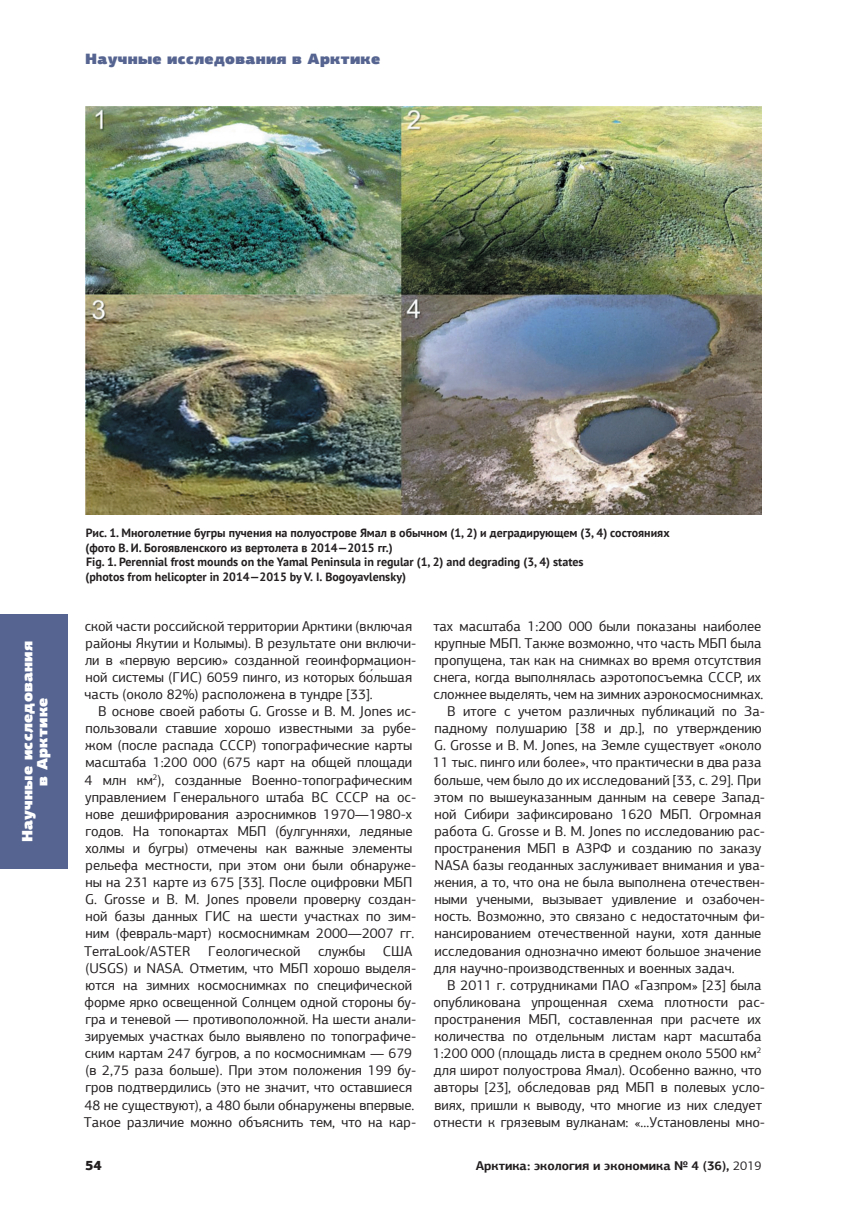
<style>
.page{position:relative;width:868px;height:1208px;background:#fff}
.page>*{position:absolute;margin:0;border:0;box-sizing:border-box;transform-origin:0 0}
.t1{font:900 15px "PF Agora Sans Pro";letter-spacing:.02em;color:#556490}
.t2{font:900 15px/15px "PF Agora Sans Pro";letter-spacing:.02em;color:#fff;text-align:center}
.base_text_agora{font:14.25px/17.1px "PF Agora Sans Pro";letter-spacing:-.005em;color:#231f20}
.base_text_agora-2{font:14.25px "Times New Roman";color:#231f20}
.t3{font:900 13.5px "PF Agora Sans Pro";color:#231f20}
.t4{font:700 12.75px "PF Agora Sans Pro";color:#231f20}
.pic_name{font:700 12px/14.4px "PT Sans";color:#231f20}
.s1{font-weight:400}
</style>
<div class="page">
<div style="left:0;top:614px;width:68px;height:254px;background:#556490"></div>
<img style="left:85px;top:106px;width:676px;height:408px">
<p class="t1" style="left:85px;top:48px;width:297px">Научные исследования в Арктике</p>
<p class="t2" style="left:20px;top:842px;width:203px;rotate:-90deg">Научные исследования в Арктике</p>
<p class="pic_name" style="left:86px;top:526px;width:585px">Рис. 1. Многолетние бугры пучения на полуострове Ямал в обычном (1, 2) и деградирующем (3, 4) состояниях (фото В. И. Богоявленского из вертолета в 2014—2015 гг.)</p>
<p class="pic_name" style="left:86px;top:554px;width:499px">Fig. 1. Perennial frost mounds on the Yamal Peninsula in regular (1, 2) and degrading (3, 4) states (photos from helicopter in 2014—2015 by V. I. Bogoyavlensky)</p>
<p class="base_text_agora" style="left:85px;top:617px;width:333px">ской части российской территории Арктики (включая районы Якутии и Колымы). В результате они включи&shy;ли в «первую версию» созданной геоинформацион&shy;ной системы (ГИС) 6059 пинго, из которых большая</p>
<p class="base_text_agora-2" style="left:373px;top:667px;width:4px">́</p>
<p class="base_text_agora" style="left:85px;top:685px;width:289px">часть (около 82%) расположена в тундре [33].</p>
<p class="base_text_agora" style="left:84px;top:702px;width:334px;text-indent:14px">В основе своей работы G. Grosse и B. M. Jones ис&shy;пользовали ставшие хорошо известными за рубе&shy;жом (после распада СССР) топографические карты масштаба 1:200 000 (675 карт на общей площади 4 млн км<sup>2</sup>), созданные Военно-топографическим управлением Генерального штаба ВС СССР на ос&shy;нове дешифрирования аэроснимков 1970—1980-х годов. На топокартах МБП (булгунняхи, ледяные холмы и бугры) отмечены как важные элементы рельефа местности, при этом они были обнаруже&shy;ны на 231 карте из 675 [33]. После оцифровки МБП G. Grosse и B. M. Jones провели проверку создан&shy;ной базы данных ГИС на шести участках по зим&shy;ним (февраль-март) космоснимкам 2000—2007 гг.<br>TerraLook/ASTER Геологической службы США (USGS) и NASA. Отметим, что МБП хорошо выделя&shy;ются на зимних космоснимках по специфической форме ярко освещенной Солнцем одной стороны бу&shy;гра и теневой — противоположной. На шести анали&shy;зируемых участках было выявлено по топографиче&shy;ским картам 247 бугров, а по космоснимкам — 679 (в 2,75 раза больше). При этом положения 199 бу&shy;гров подтвердились (это не значит, что оставшиеся 48 не существуют), а 480 были обнаружены впервые.<br>Такое различие можно объяснить тем, что на кар-</p>
<p class="base_text_agora" style="left:433px;top:617px;width:331px">тах масштаба 1:200 000 были показаны наиболее крупные МБП. Также возможно, что часть МБП была пропущена, так как на снимках во время отсутствия снега, когда выполнялась аэротопосъемка СССР, их сложнее выделять, чем на зимних аэрокосмоснимках.</p>
<p class="base_text_agora" style="left:433px;top:702px;width:334px;text-indent:14px">В итоге с учетом различных публикаций по За&shy;падному полушарию [38 и др.], по утверждению G. Grosse и B. M. Jones, на Земле существует «около 11 тыс. пинго или более», что практически в два раза больше, чем было до их исследований [33, с. 29]. При этом по вышеуказанным данным на севере Запад&shy;ной Сибири зафиксировано 1620 МБП. Огромная работа G. Grosse и B. M. Jones по исследованию рас&shy;пространения МБП в АЗРФ и созданию по заказу NASA базы геоданных заслуживает внимания и ува&shy;жения, а то, что она не была выполнена отечествен&shy;ными учеными, вызывает удивление и озабочен&shy;ность. Возможно, это связано с недостаточным фи&shy;нансированием отечественной науки, хотя данные исследования однозначно имеют большое значение для научно-производственных и военных задач.</p>
<p class="base_text_agora" style="left:433px;top:976px;width:334px;text-indent:14px">В 2011 г. сотрудниками ПАО «Газпром» [23] была опубликована упрощенная схема плотности рас&shy;пространения МБП, составленная при расчете их количества по отдельным листам карт масштаба 1:200 000 (площадь листа в среднем около 5500 км<sup>2 </sup>для широт полуострова Ямал). Особенно важно, что авторы [23], обследовав ряд МБП в полевых усло&shy;виях, пришли к выводу, что многие из них следует отнести к грязевым вулканам: «...Установлены мно-</p>
<p class="t3" style="left:85px;top:1156px;width:18px">54</p>
<p class="t4" style="left:475px;top:1157px;width:287px">Арктика: экология и экономика № 4 (36), <span class="s1">2019</span></p>
</div>
